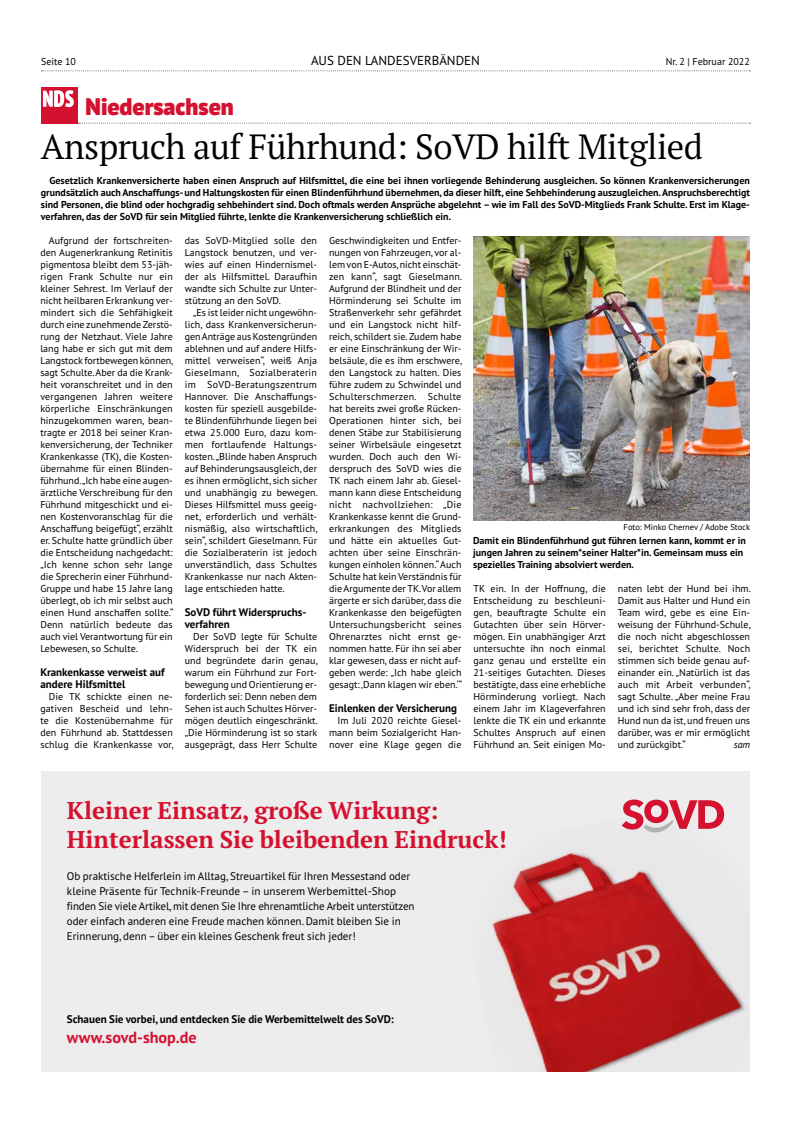
<style>
.page{position:relative;width:791px;height:1134px;background:#fff}
.page>*{position:absolute;margin:0;border:0;box-sizing:border-box;transform-origin:0 0}
.t1{font:35px "PT Serif Pro";letter-spacing:-.015em;color:#000}
.t2{font:700 24.2px/29px "PT Serif Pro";color:#d51130}
.t3{font:900 24px "PT Sans Pro";color:#d51130}
.t4{font:700 16.1px "PT Sans Pro";color:#d51130}
.t5{font:13px "PT Sans Pro";color:#000}
.t6{font:11.1px/15px "PT Sans Pro";color:#000}
.t7{font:700 11.1px "PT Sans Pro";color:#000}
.t8{font:700 11px/12px "PT Sans Pro";color:#000}
.t9{font:10px/12px "PT Sans Pro";color:#000;text-align:justify}
.t10{font:700 10px/12px "PT Sans Pro";color:#000;text-align:justify}
.t11{font:italic 10px "PT Sans Pro";color:#000}
.t12{font:8.5px "PT Sans Pro";color:#000}
</style>
<div class="page">
<svg style="left:78px;top:123px;width:672px;height:1px"></svg>
<img style="left:473px;top:236px;width:277px;height:284px">
<div style="left:41px;top:88px;width:36px;height:36px;background:#d51130"></div>
<svg style="left:43px;top:90px;width:31px;height:17px"></svg>
<div style="left:41px;top:772px;width:709px;height:300px;background:#ededee"></div>
<img style="left:491px;top:812px;width:256px;height:260px">
<svg style="left:622px;top:799px;width:102px;height:33px"></svg>
<svg style="left:42px;top:70px;width:708px;height:1px"></svg>
<p class="t9" style="left:41px;top:55px;width:36px">Seite 10</p>
<h3 class="t5" style="left:311px;top:52px;width:170px">AUS DEN LANDESVERBÄNDEN</h3>
<p class="t9" style="left:666px;top:55px;width:85px">Nr. 2 | Februar 2022</p>
<h3 class="t3" style="left:86px;top:90px;width:150px">Niedersachsen</h3>
<h1 class="t1" style="left:41px;top:124px;width:664px">Anspruch auf Führhund: SoVD hilft Mitglied</h1>
<p class="t10" style="left:41px;top:174px;width:710px;text-indent:8px">Gesetzlich Krankenversicherte haben einen Anspruch auf Hilfsmittel, die eine bei ihnen vorliegende Behinderung ausgleichen. So können Krankenversicherungen grundsätzlich auch Anschaffungs- und Haltungskosten für einen Blindenführhund übernehmen, da dieser hilft, eine Sehbehinderung auszugleichen. Anspruchsberechtigt sind Personen, die blind oder hochgradig sehbehindert sind. Doch oftmals werden Ansprüche abgelehnt – wie im Fall des SoVD-Mitglieds Frank Schulte. Erst im Klage&shy;verfahren, das der SoVD für sein Mitglied führte, lenkte die Krankenversicherung schließlich ein.</p>
<p class="t9" style="left:40px;top:234px;width:135px;text-indent:9px">Aufgrund der fortschreiten&shy;den Augenerkrankung Retinitis pigmentosa bleibt dem 53-jäh&shy;rigen Frank Schulte nur ein kleiner Sehrest. Im Verlauf der nicht heilbaren Erkrankung ver&shy;mindert sich die Sehfähigkeit durch eine zunehmende Zerstö&shy;rung der Netzhaut. Viele Jahre lang habe er sich gut mit dem Langstock fortbewegen können, sagt Schulte. Aber da die Krank&shy;heit voranschreitet und in den vergangenen Jahren weitere körperliche Einschränkungen hinzugekommen waren, bean&shy;tragte er 2018 bei seiner Kran&shy;kenversicherung, der Techniker Krankenkasse (TK), die Kosten&shy;übernahme für einen Blinden&shy;führhund.„Ich habe eine augen&shy;ärztliche Verschreibung für den Führhund mitgeschickt und ei&shy;nen Kostenvoranschlag für die Anschaffung beigefügt“, erzählt er. Schulte hatte gründlich über die Entscheidung nachgedacht: „Ich kenne schon sehr lange die Sprecherin einer Führhund-Gruppe und habe 15 Jahre lang überlegt, ob ich mir selbst auch einen Hund anschaffen sollte.“ Denn natürlich bedeute das auch viel Verantwortung für ein Lebewesen, so Schulte.</p>
<p class="t8" style="left:40px;top:666px;width:126px">Krankenkasse verweist auf andere Hilfsmittel</p>
<p class="t9" style="left:40px;top:690px;width:135px;text-indent:8px">Die TK schickte einen ne&shy;gativen Bescheid und lehn&shy;te die Kostenübernahme für den Führhund ab. Stattdessen schlug die Krankenkasse vor,</p>
<p class="t9" style="left:185px;top:234px;width:134px">das SoVD-Mitglied solle den Langstock benutzen, und ver&shy;wies auf einen Hindernismel&shy;der als Hilfsmittel. Daraufhin wandte sich Schulte zur Unter&shy;stützung an den SoVD.</p>
<p class="t9" style="left:185px;top:306px;width:135px;text-indent:9px">„Es ist leider nicht ungewöhn&shy;lich, dass Krankenversicherun&shy;gen Anträge aus Kostengründen ablehnen und auf andere Hilfs&shy;mittel verweisen“, weiß Anja Gieselmann, Sozialberaterin im SoVD-Beratungszentrum Hannover. Die Anschaffungs&shy;kosten für speziell ausgebilde&shy;te Blindenführhunde liegen bei etwa 25.000 Euro, dazu kom&shy;men fortlaufende Haltungs&shy;kosten. „Blinde haben Anspruch auf Behinderungsausgleich, der es ihnen ermöglicht, sich sicher und unabhängig zu bewegen.<br>Dieses Hilfsmittel muss geeig&shy;net, erforderlich und verhält&shy;nismäßig, also wirtschaftlich, sein“, schildert Gieselmann. Für die Sozialberaterin ist jedoch unverständlich, dass Schultes Krankenkasse nur nach Akten&shy;lage entschieden hatte.</p>
<p class="t8" style="left:185px;top:606px;width:123px">SoVD führt Widerspruchs&shy;verfahren</p>
<p class="t9" style="left:185px;top:630px;width:135px;text-indent:8px">Der SoVD legte für Schulte Widerspruch bei der TK ein und begründete darin genau, warum ein Führhund zur Fort&shy;bewegung und Orientierung er&shy;forderlich sei: Denn neben dem Sehen ist auch Schultes Hörver&shy;mögen deutlich eingeschränkt. „Die Hörminderung ist so stark ausgeprägt, dass Herr Schulte</p>
<p class="t9" style="left:329px;top:234px;width:135px">Geschwindigkeiten und Entfer&shy;nungen von Fahrzeugen, vor al&shy;lem von E-Autos, nicht einschät&shy;zen kann“, sagt Gieselmann.<br>Aufgrund der Blindheit und der Hörminderung sei Schulte im Straßenverkehr sehr gefährdet und ein Langstock nicht hilf&shy;reich, schildert sie. Zudem habe er eine Einschränkung der Wir&shy;belsäule, die es ihm erschwere, den Langstock zu halten. Dies führe zudem zu Schwindel und Schulterschmerzen. Schulte hat bereits zwei große Rücken-Operationen hinter sich, bei denen Stäbe zur Stabilisierung seiner Wirbelsäule eingesetzt wurden. Doch auch den Wi&shy;derspruch des SoVD wies die TK nach einem Jahr ab. Giesel&shy;mann kann diese Entscheidung nicht nachvollziehen: „Die Krankenkasse kennt die Grund&shy;erkrankungen des Mitglieds und hätte ein aktuelles Gut&shy;achten über seine Einschrän&shy;kungen einholen können.“ Auch Schulte hat kein Verständnis für die Argumente der TK. Vor allem ärgerte er sich darüber, dass die Krankenkasse den beigefügten Untersuchungsbericht seines Ohrenarztes nicht ernst ge&shy;nommen hatte. Für ihn sei aber klar gewesen, dass er nicht auf&shy;geben werde: „Ich habe gleich gesagt: ‚Dann klagen wir eben.‘“</p>
<p class="t8" style="left:329px;top:702px;width:129px">Einlenken der Versicherung</p>
<p class="t9" style="left:329px;top:714px;width:134px;text-indent:8px">Im Juli 2020 reichte Giesel&shy;mann beim Sozialgericht Han&shy;nover eine Klage gegen die</p>
<p class="t12" style="left:624px;top:521px;width:128px">Foto: Minko Chernev / Adobe Stock</p>
<p class="t10" style="left:473px;top:534px;width:274px;text-align:left">Damit ein Blindenführhund gut führen lernen kann, kommt er in jungen Jahren zu seinem*seiner Halter*in. Gemeinsam muss ein spezielles Training absolviert werden.</p>
<p class="t9" style="left:473px;top:582px;width:134px">TK ein. In der Hoffnung, die Entscheidung zu beschleuni&shy;gen, beauftragte Schulte ein Gutachten über sein Hörver&shy;mögen. Ein unabhängiger Arzt untersuchte ihn noch einmal ganz genau und erstellte ein 21-seitiges Gutachten. Dieses bestätigte, dass eine erhebliche Hörminderung vorliegt. Nach einem Jahr im Klageverfahren lenkte die TK ein und erkannte Schultes Anspruch auf einen Führhund an. Seit einigen Mo-</p>
<p class="t9" style="left:618px;top:582px;width:135px">naten lebt der Hund bei ihm.<br>Damit aus Halter und Hund ein Team wird, gebe es eine Ein&shy;weisung der Führhund-Schule, die noch nicht abgeschlossen sei, berichtet Schulte. Noch stimmen sich beide genau auf&shy;einander ein. „Natürlich ist das auch mit Arbeit verbunden“, sagt Schulte. „Aber meine Frau und ich sind sehr froh, dass der Hund nun da ist, und freuen uns darüber, was er mir ermöglicht und zurückgibt.“</p>
<p class="t11" style="left:734px;top:738px;width:18px">sam</p>
<h2 class="t2" style="left:67px;top:795px;width:441px">Kleiner Einsatz, große Wirkung:<br>Hinterlassen Sie bleibenden Eindruck!</h2>
<p class="t6" style="left:67px;top:868px;width:349px">Ob praktische Helferlein im Alltag, Streuartikel für Ihren Messestand oder kleine Präsente für Technik-Freunde – in unserem Werbemittel-Shop finden Sie viele Artikel, mit denen Sie Ihre ehrenamtliche Arbeit unterstützen oder einfach anderen eine Freude machen können. Damit bleiben Sie in Erinnerung, denn – über ein kleines Geschenk freut sich jeder!</p>
<p class="t7" style="left:67px;top:1012px;width:328px">Schauen Sie vorbei, und entdecken Sie die Werbemittelwelt des SoVD:</p>
<h3 class="t4" style="left:67px;top:1027px;width:131px">www.sovd-shop.de</h3>
</div>
